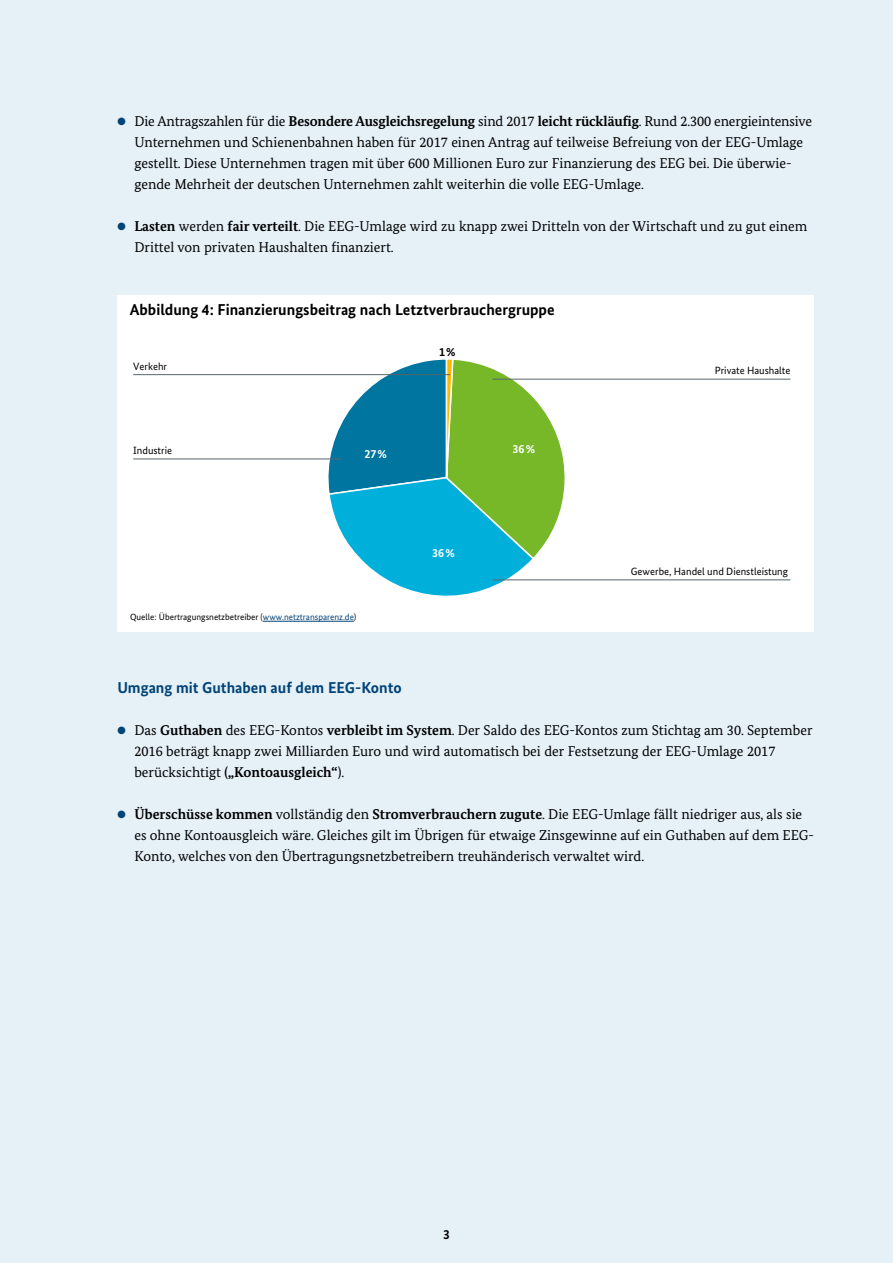
<style>
.page{position:relative;width:893px;height:1263px;background:#e5f0f7}
.page>*{position:absolute;margin:0;border:0;box-sizing:border-box;transform-origin:0 0}
.t1{font:700 15.75px "Bundes Sans";color:#000}
.t2{font:700 15.75px "Bundes Sans";color:#004377}
.t3{font:14.25px/21px "Bundes Serif";color:#000}
.t4{font:700 13.5px "Bundes Sans";color:#000}
.t5{font:700 12px "Bundes Sans";color:#fff}
.t6{font:700 12px "Bundes Sans";color:#000}
.t7{font:10.5px "Bundes Sans";color:#000}
.t8{font:9px "Bundes Sans";color:#000}
.s1{color:#004377}
.s2{font-weight:700}
</style>
<div class="page">
<div style="left:117px;top:295px;width:697px;height:336px;background:#fff"></div>
<svg style="left:320px;top:359px;width:248px;height:237px"></svg>
<hr style="left:492px;top:579px;width:298px;height:1px;background:#57666d">
<hr style="left:492px;top:379px;width:298px;height:1px;background:#57666d">
<hr style="left:133px;top:374px;width:317px;height:1px;background:#57666d">
<hr style="left:133px;top:459px;width:209px;height:1px;background:#57666d">
<hr style="left:263px;top:621px;width:91px;height:1px;background:#004377">
<p class="t3" style="left:134px;top:110px;width:679px;text-indent:-17px"><span class="s1">●</span> Die Antragszahlen für die <span class="s2">Besondere Ausgleichsregelung</span> sind 2017 <span class="s2">leicht rückläufig</span>. Rund 2.300 energieintensive Unternehmen und Schienenbahnen haben für 2017 einen Antrag auf teilweise Befreiung von der EEG-Umlage gestellt. Diese Unternehmen tragen mit über 600 Millionen Euro zur Finanzierung des EEG bei. Die überwie&shy;gende Mehrheit der deutschen Unternehmen zahlt weiterhin die volle EEG-Umlage.</p>
<p class="t3" style="left:134px;top:215px;width:674px;text-indent:-17px"><span class="s1">●</span> <span class="s2">Lasten</span> werden <span class="s2">fair verteilt</span>. Die EEG-Umlage wird zu knapp zwei Dritteln von der Wirtschaft und zu gut einem<br>Drittel von privaten Haushalten finanziert.</p>
<p class="t1" style="left:130px;top:300px;width:426px">Abbildung 4: Finanzierungsbeitrag nach Letztverbrauchergruppe</p>
<p class="t7" style="left:133px;top:360px;width:35px">Verkehr</p>
<p class="t7" style="left:133px;top:444px;width:40px">Industrie</p>
<p class="t5" style="left:364px;top:447px;width:24px">27%</p>
<p class="t8" style="left:130px;top:611px;width:228px">Quelle: Übertragungsnetzbetreiber (<span class="s1">www.netztransparenz.de</span>)</p>
<p class="t6" style="left:439px;top:345px;width:18px">1%</p>
<p class="t5" style="left:432px;top:546px;width:24px">36%</p>
<p class="t5" style="left:513px;top:441px;width:24px">36%</p>
<p class="t7" style="left:715px;top:364px;width:77px">Private Haushalte</p>
<p class="t7" style="left:631px;top:565px;width:159px">Gewerbe, Handel und Dienstleistung</p>
<h2 class="t2" style="left:117px;top:678px;width:286px">Umgang mit Guthaben auf dem EEG-Konto</h2>
<p class="t3" style="left:134px;top:719px;width:680px;text-indent:-17px"><span class="s1">●</span> Das <span class="s2">Guthaben</span> des EEG-Kontos <span class="s2">verbleibt im System</span>. Der Saldo des EEG-Kontos zum Stichtag am 30. September<br>2016 beträgt knapp zwei Milliarden Euro und wird automatisch bei der Festsetzung der EEG-Umlage 2017 berücksichtigt <span class="s2">(„Kontoausgleich“</span>).</p>
<p class="t3" style="left:134px;top:803px;width:681px;text-indent:-17px"><span class="s1">●</span> <span class="s2">Überschüsse kommen</span> vollständig den <span class="s2">Stromverbrauchern zugute</span>. Die EEG-Umlage fällt niedriger aus, als sie es ohne Kontoausgleich wäre. Gleiches gilt im Übrigen für etwaige Zinsgewinne auf ein Guthaben auf dem EEG-<br>Konto, welches von den Übertragungsnetzbetreibern treuhänderisch verwaltet wird.</p>
<p class="t4" style="left:443px;top:1226px;width:8px">3</p>
</div>
